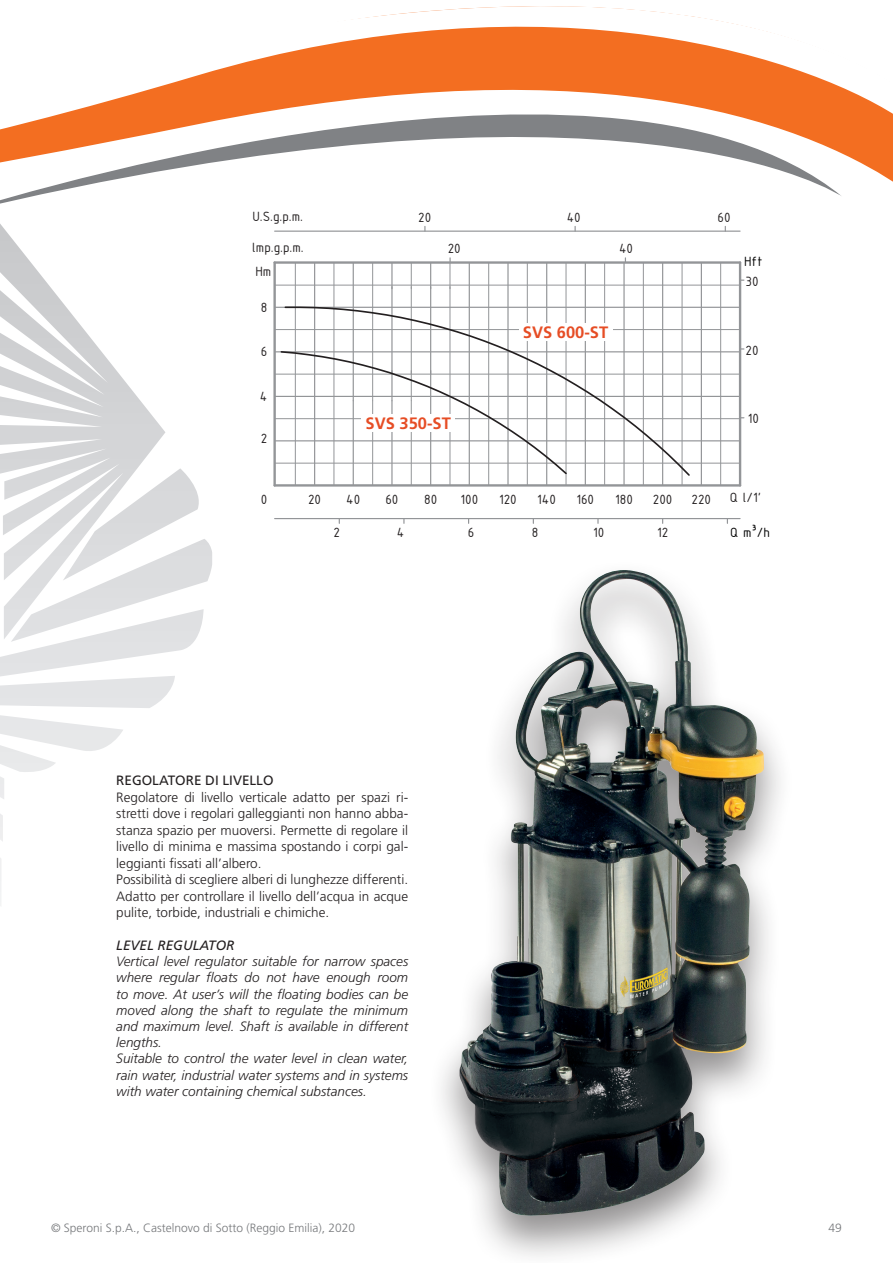
<style>
.page{position:relative;width:893px;height:1263px;background:#fff}
.page>*{position:absolute;margin:0;border:0;box-sizing:border-box;transform-origin:0 0}
.t1{font:700 16.5px "Frutiger LT Std";color:#e64d25}
.t2{font:14.55px/31px "ISOCPEUR";color:#231f20}
.t3{font:14.55px "ISOCPEUR";color:#000001}
.t4{font:italic 300 13.5px/16.2px "Frutiger LT Std";color:#231f20}
.t5{font:300 13.5px/16.5px "Frutiger LT Std";color:#231f20}
.t6{font:13.5px "Frutiger LT Std";color:#231f20}
.t7{font:italic 13.5px "Frutiger LT Std";color:#231f20}
.t8{font:300 12px "Frutiger LT Std";color:#76787b}
</style>
<div class="page">
<img style="left:0;top:368px;width:212px;height:538px">
<svg style="left:0;top:6px;width:893px;height:362px"></svg>
<div style="left:428px;top:559px;width:368px;height:704px;background:#231f20;opacity:.5"></div>
<img style="left:459px;top:580px;width:305px;height:637px">
<hr style="left:739px;top:263px;width:2px;height:222px;background:#939598">
<hr style="left:662px;top:263px;width:1px;height:222px;background:#939598">
<hr style="left:585px;top:263px;width:1px;height:222px;background:#939598">
<hr style="left:623px;top:263px;width:2px;height:222px;background:#939598">
<hr style="left:546px;top:263px;width:1px;height:222px;background:#939598">
<hr style="left:469px;top:263px;width:1px;height:222px;background:#939598">
<hr style="left:391px;top:263px;width:2px;height:26px;background:#939598">
<hr style="left:391px;top:287px;width:2px;height:87px;background:#939598">
<hr style="left:391px;top:401px;width:2px;height:84px;background:#939598">
<hr style="left:353px;top:263px;width:1px;height:138px;background:#939598">
<hr style="left:353px;top:401px;width:1px;height:84px;background:#939598">
<svg style="left:430px;top:264px;width:1px;height:23px"></svg>
<hr style="left:430px;top:287px;width:1px;height:87px;background:#939598">
<hr style="left:430px;top:371px;width:1px;height:114px;background:#939598">
<hr style="left:507px;top:263px;width:2px;height:222px;background:#939598">
<hr style="left:273px;top:263px;width:3px;height:222px;background:#939598">
<hr style="left:314px;top:263px;width:1px;height:222px;background:#939598">
<hr style="left:275px;top:484px;width:465px;height:3px;background:#939598">
<hr style="left:275px;top:463px;width:465px;height:1px;background:#939598">
<hr style="left:275px;top:440px;width:465px;height:1px;background:#939598">
<hr style="left:275px;top:418px;width:465px;height:1px;background:#939598">
<hr style="left:275px;top:396px;width:465px;height:1px;background:#939598">
<hr style="left:275px;top:374px;width:465px;height:1px;background:#939598">
<hr style="left:275px;top:351px;width:465px;height:1px;background:#939598">
<hr style="left:275px;top:329px;width:465px;height:1px;background:#939598">
<hr style="left:275px;top:307px;width:465px;height:1px;background:#939598">
<hr style="left:275px;top:285px;width:465px;height:1px;background:#939598">
<hr style="left:275px;top:261px;width:465px;height:3px;background:#939598">
<hr style="left:275px;top:231px;width:465px;height:1px;background:#939598">
<hr style="left:275px;top:518px;width:465px;height:1px;background:#939598">
<hr style="left:643px;top:263px;width:1px;height:222px;background:#939598">
<hr style="left:566px;top:263px;width:1px;height:222px;background:#939598">
<svg style="left:411px;top:264px;width:1px;height:23px"></svg>
<hr style="left:411px;top:287px;width:1px;height:87px;background:#939598">
<hr style="left:411px;top:401px;width:1px;height:84px;background:#939598">
<hr style="left:334px;top:263px;width:1px;height:222px;background:#939598">
<hr style="left:488px;top:263px;width:1px;height:222px;background:#939598">
<hr style="left:682px;top:263px;width:1px;height:222px;background:#939598">
<hr style="left:604px;top:263px;width:1px;height:222px;background:#939598">
<hr style="left:372px;top:263px;width:1px;height:138px;background:#939598">
<hr style="left:372px;top:401px;width:1px;height:84px;background:#939598">
<hr style="left:450px;top:287px;width:1px;height:198px;background:#939598">
<hr style="left:527px;top:263px;width:1px;height:222px;background:#939598">
<hr style="left:295px;top:263px;width:1px;height:222px;background:#939598">
<svg style="left:449px;top:258px;width:2px;height:31px"></svg>
<hr style="left:701px;top:263px;width:1px;height:222px;background:#939598">
<hr style="left:720px;top:263px;width:1px;height:222px;background:#939598">
<svg style="left:284px;top:306px;width:407px;height:171px"></svg>
<svg style="left:280px;top:350px;width:288px;height:126px"></svg>
<div style="left:361px;top:414px;width:94px;height:17px;background:#fff"></div>
<div style="left:519px;top:323px;width:93px;height:17px;background:#fff"></div>
<p class="t2" style="left:252px;top:201px;width:53px">U.S.g.p.m. lmp.g.p.m.</p>
<p class="t2" style="left:255px;top:255px;width:17px">Hm</p>
<p class="t2" style="left:261px;top:292px;width:8px">8</p>
<p class="t2" style="left:261px;top:336px;width:8px">6</p>
<p class="t2" style="left:260px;top:381px;width:9px">4</p>
<p class="t2" style="left:261px;top:423px;width:8px">2</p>
<p class="t2" style="left:418px;top:201px;width:15px">20</p>
<p class="t2" style="left:448px;top:232px;width:15px">20</p>
<p class="t1" style="left:366px;top:413px;width:87px">SVS 350-ST</p>
<p class="t2" style="left:567px;top:201px;width:16px">40</p>
<p class="t2" style="left:619px;top:232px;width:16px">40</p>
<p class="t1" style="left:523px;top:322px;width:87px">SVS 600-ST</p>
<p class="t2" style="left:717px;top:201px;width:15px">60</p>
<p class="t3" style="left:744px;top:252px;width:20px">Hft</p>
<p class="t2" style="left:745px;top:265px;width:15px">30</p>
<p class="t2" style="left:745px;top:334px;width:15px">20</p>
<p class="t2" style="left:748px;top:402px;width:13px">10</p>
<p class="t2" style="left:261px;top:483px;width:8px">0</p>
<p class="t2" style="left:308px;top:483px;width:15px">20</p>
<p class="t2" style="left:385px;top:483px;width:15px">60</p>
<p class="t2" style="left:460px;top:483px;width:19px">100</p>
<p class="t2" style="left:537px;top:483px;width:20px">140</p>
<p class="t2" style="left:615px;top:483px;width:19px">180</p>
<p class="t2" style="left:692px;top:483px;width:21px">220</p>
<p class="t2" style="left:653px;top:483px;width:21px">200</p>
<p class="t2" style="left:657px;top:517px;width:13px">12</p>
<p class="t2" style="left:346px;top:483px;width:16px">40</p>
<p class="t2" style="left:424px;top:483px;width:15px">80</p>
<p class="t2" style="left:576px;top:483px;width:19px">160</p>
<p class="t2" style="left:499px;top:483px;width:19px">120</p>
<p class="t2" style="left:334px;top:517px;width:8px">2</p>
<p class="t2" style="left:468px;top:517px;width:8px">6</p>
<p class="t2" style="left:593px;top:517px;width:13px">10</p>
<p class="t2" style="left:397px;top:517px;width:9px">4</p>
<p class="t2" style="left:532px;top:517px;width:8px">8</p>
<p class="t2" style="left:730px;top:481px;width:33px">Q l/1'</p>
<p class="t3" style="left:730px;top:522px;width:41px">Q m³/h</p>
<p class="t6" style="left:116px;top:772px;width:159px">REGOLATORE DI LIVELLO</p>
<p class="t5" style="left:116px;top:789px;width:293px">Regolatore di livello verticale adatto per spazi ri&shy;stretti dove i regolari galleggianti non hanno abba&shy;stanza spazio per muoversi. Permette di regolare il livello di minima e massima spostando i corpi gal&shy;leggianti fissati all’albero.<br>Possibilità di scegliere alberi di lunghezze differenti.<br>Adatto per controllare il livello dell’acqua in acque pulite, torbide, industriali e chimiche.</p>
<p class="t7" style="left:116px;top:937px;width:120px">LEVEL REGULATOR</p>
<p class="t4" style="left:116px;top:953px;width:293px">Vertical level regulator suitable for narrow spaces where regular floats do not have enough room to move. At user’s will the floating bodies can be moved along the shaft to regulate the minimum and maximum level. Shaft is available in different lengths.<br>Suitable to control the water level in clean water, rain water, industrial water systems and in systems with water containing chemical substances.</p>
<p class="t8" style="left:51px;top:1221px;width:306px">© Speroni S.p.A., Castelnovo di Sotto (Reggio Emilia), 2020</p>
<p class="t8" style="left:829px;top:1221px;width:15px">49</p>
</div>
